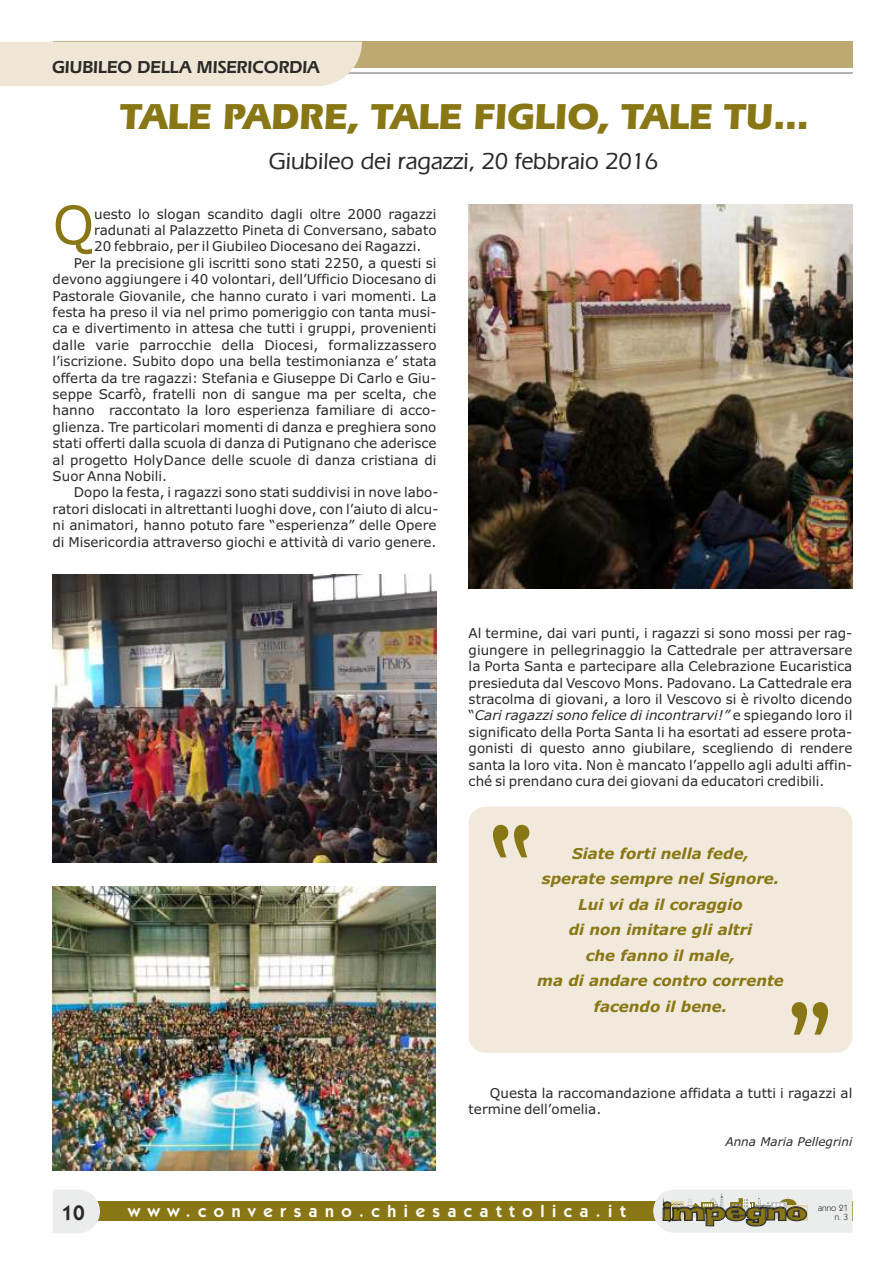
<style>
.page{position:relative;width:893px;height:1263px;background:#fff}
.page>*{position:absolute;margin:0;border:0;box-sizing:border-box;transform-origin:0 0}
.t1{font:800 condensed 87.3px "Abadi";color:#887714}
.t2{font:52.8px "Verdana";color:#887714}
.t3{font:700 37.65px "Eras IT Cby BT";color:#887714}
.t4{font:500 24px "Eras IT Cby BT";color:#2b2a29}
.t5{font:600 21px "Kabel IT Cby BT";color:#2b2a29}
.t6{font:600 18px "Eras IT Cby BT";color:#2b2a29}
.t7{font:600 17.25px "Kabel IT Cby BT";letter-spacing:.44em;color:#fefefe}
.t8{font:italic 700 15px/25.5px "Verdana";color:#887714;text-align:center}
.t9{font:13.5px/16.4px "Verdana";color:#2b2a29;text-align:justify}
.t10{font:italic 12px "Verdana";color:#2b2a29}
.t11{font:9px/8.9px "Kabel IT Cby BT";color:#2b2a29;text-align:right}
.s1{font-style:italic}
</style>
<div class="page">
<div style="left:53px;top:1201px;width:799px;height:20px;background:#887714"></div>
<svg style="left:653px;top:1190px;width:199px;height:43px"></svg>
<svg style="left:53px;top:1190px;width:47px;height:43px;background:#ebeceb"></svg>
<div style="left:53px;top:42px;width:800px;height:26px;background:#bdaa73"></div>
<hr style="left:53px;top:72px;width:800px;height:2px;background:#b2b3b3">
<img style="left:469px;top:205px;width:383px;height:384px">
<div style="left:469px;top:807px;width:383px;height:246px;background:#f1e9db;border-radius:16px"></div>
<svg style="left:493px;top:825px;width:36px;height:32px"></svg>
<div style="left:0;top:42px;width:362px;height:44px;background:#efe6d6"></div>
<img style="left:53px;top:887px;width:382px;height:284px">
<img style="left:53px;top:575px;width:384px;height:288px">
<h3 class="t6" style="left:52px;top:59px;width:269px">GIUBILEO DELLA MISERICORDIA</h3>
<h3 class="t3" style="left:120px;top:101px;width:690px">TALE PADRE, TALE FIGLIO, TALE TU...</h3>
<h3 class="t4" style="left:269px;top:151px;width:391px">Giubileo dei ragazzi, 20 febbraio 2016</h3>
<h2 class="t2" style="left:53px;top:204px;width:43px">Q</h2>
<p class="t9" style="left:94px;top:207px;width:344px">uesto lo slogan scandito dagli oltre 2000 ragazzi</p>
<p class="t9" style="left:94px;top:223px;width:344px">radunati al Palazzetto Pineta di Conversano, sabato</p>
<p class="t9" style="left:94px;top:239px;width:329px">20 febbraio, per il Giubileo Diocesano dei Ragazzi.</p>
<p class="t9" style="left:74px;top:256px;width:364px">Per la precisione gli iscritti sono stati 2250, a questi si</p>
<p class="t9" style="left:53px;top:272px;width:385px">devono aggiungere i 40 volontari, dell’Ufficio Diocesano di</p>
<p class="t9" style="left:53px;top:289px;width:385px">Pastorale Giovanile, che hanno curato i vari momenti. La</p>
<p class="t9" style="left:53px;top:305px;width:385px">festa ha preso il via nel primo pomeriggio con tanta musi-</p>
<p class="t9" style="left:53px;top:321px;width:385px">ca e divertimento in attesa che tutti i gruppi, provenienti</p>
<p class="t9" style="left:53px;top:338px;width:385px">dalle varie parrocchie della Diocesi, formalizzassero</p>
<p class="t9" style="left:53px;top:354px;width:385px">l’iscrizione. Subito dopo una bella testimonianza e’ stata</p>
<p class="t9" style="left:53px;top:371px;width:385px">offerta da tre ragazzi: Stefania e Giuseppe Di Carlo e Giu-</p>
<p class="t9" style="left:53px;top:387px;width:385px">seppe Scarfò, fratelli non di sangue ma per scelta, che</p>
<p class="t9" style="left:53px;top:403px;width:385px">hanno raccontato la loro esperienza familiare di acco-</p>
<p class="t9" style="left:53px;top:420px;width:385px">glienza. Tre particolari momenti di danza e preghiera sono</p>
<p class="t9" style="left:53px;top:436px;width:385px">stati offerti dalla scuola di danza di Putignano che aderisce</p>
<p class="t9" style="left:53px;top:453px;width:385px">al progetto HolyDance delle scuole di danza cristiana di</p>
<p class="t9" style="left:53px;top:469px;width:116px">Suor Anna Nobili.</p>
<p class="t9" style="left:74px;top:485px;width:366px">Dopo la festa, i ragazzi sono stati suddivisi in nove labo-</p>
<p class="t9" style="left:53px;top:502px;width:387px">ratori dislocati in altrettanti luoghi dove, con l’aiuto di alcu-</p>
<p class="t9" style="left:53px;top:518px;width:385px">ni animatori, hanno potuto fare “esperienza” delle Opere</p>
<p class="t9" style="left:53px;top:535px;width:385px">di Misericordia attraverso giochi e attività di vario genere.</p>
<p class="t9" style="left:469px;top:626px;width:385px">Al termine, dai vari punti, i ragazzi si sono mossi per rag&shy;giungere in pellegrinaggio la Cattedrale per attraversare la Porta Santa e partecipare alla Celebrazione Eucaristica presieduta dal Vescovo Mons. Padovano. La Cattedrale era stracolma di giovani, a loro il Vescovo si è rivolto dicendo “<span class="s1">Cari ragazzi sono felice di incontrarvi!”</span> e spiegando loro il significato della Porta Santa li ha esortati ad essere prota&shy;gonisti di questo anno giubilare, scegliendo di rendere santa la loro vita. Non è mancato l’appello agli adulti affin&shy;ché si prendano cura dei giovani da educatori credibili.</p>
<p class="t8" style="left:537px;top:842px;width:248px">Siate forti nella fede,<br>sperate sempre nel Signore.<br>Lui vi da il coraggio<br>di non imitare gli altri<br>che fanno il male,<br>ma di andare contro corrente facendo il bene.</p>
<h1 class="t1" style="left:786px;top:1002px;width:48px">”</h1>
<p class="t9" style="left:469px;top:1086px;width:385px;text-indent:21px">Questa la raccomandazione affidata a tutti i ragazzi al termine dell’omelia.</p>
<p class="t10" style="left:725px;top:1136px;width:128px">Anna Maria Pellegrini</p>
<h3 class="t5" style="left:62px;top:1204px;width:25px">10</h3>
<p class="t7" style="left:128px;top:1204px;width:499px">www.conversano.chiesacattolica.it</p>
<p class="t11" style="left:818px;top:1204px;width:32px">anno 21 n. 3</p>
</div>
